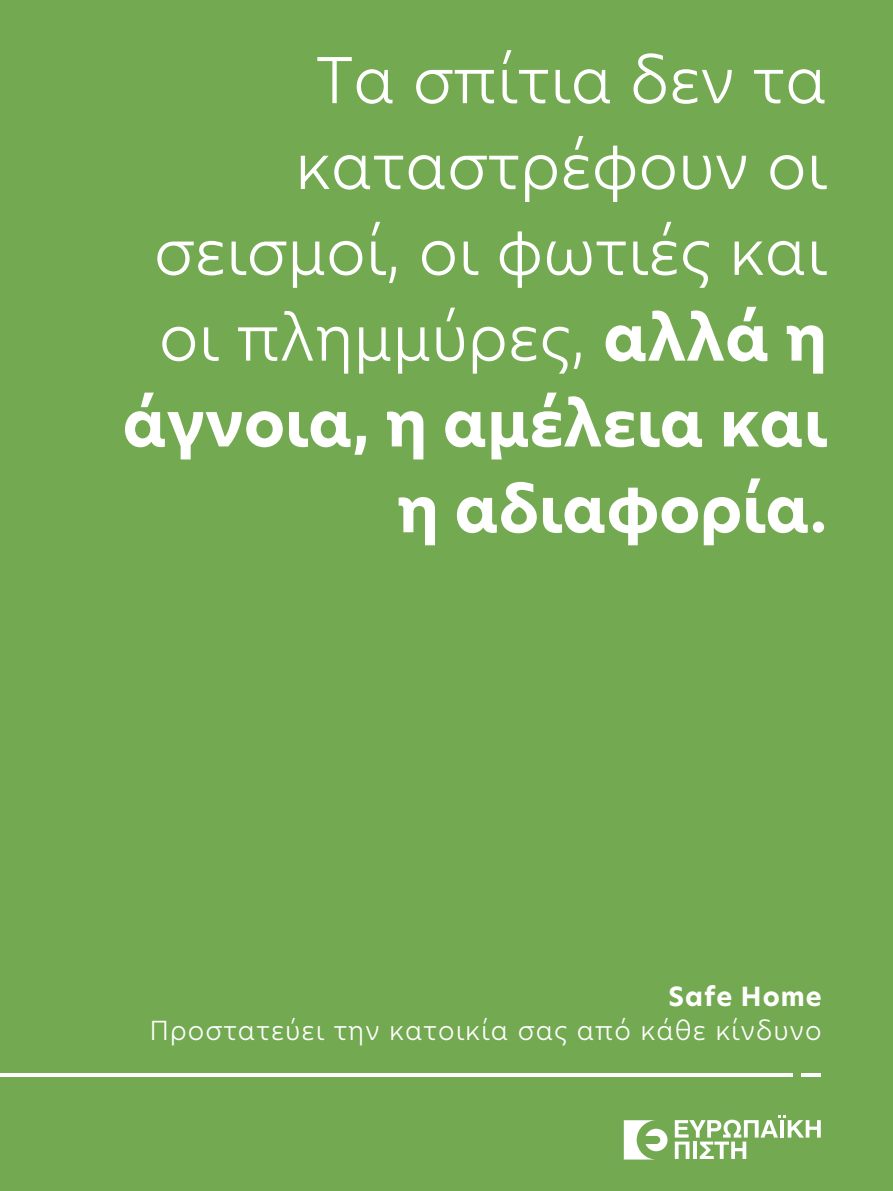
<style>
.page{position:relative;width:893px;height:1191px;background:#73a950}
.page>*{position:absolute;margin:0;border:0;box-sizing:border-box;transform-origin:0 0}
.t1{font:300 62.1px/85.8px "Hero New";color:#fff;text-align:right}
.t2{font:300 25.8px "Hero New";letter-spacing:.04em;color:#fff}
.t3{font:700 25.8px "Hero New";letter-spacing:.04em;color:#fff}
.s1{font-weight:700}
</style>
<div class="page">
<svg style="left:624px;top:1120px;width:43px;height:39px"></svg>
<svg style="left:675px;top:1115px;width:146px;height:44px"></svg>
<hr style="left:0;top:1073px;width:793px;height:3px;background:#fff">
<hr style="left:801px;top:1073px;width:20px;height:3px;background:#fff">
<p class="t1" style="left:123px;top:36px;width:706px">Τα σπίτια δεν τα καταστρέφουν οι σεισμοί, οι φωτιές και οι πλημμύρες, <span class="s1">αλλά η άγνοια, η αμέλεια και η αδιαφορία.</span></p>
<p class="t3" style="left:669px;top:979px;width:155px">Safe Home</p>
<p class="t2" style="left:149px;top:1013px;width:674px">Προστατεύει την κατοικία σας από κάθε κίνδυνο</p>
</div>
